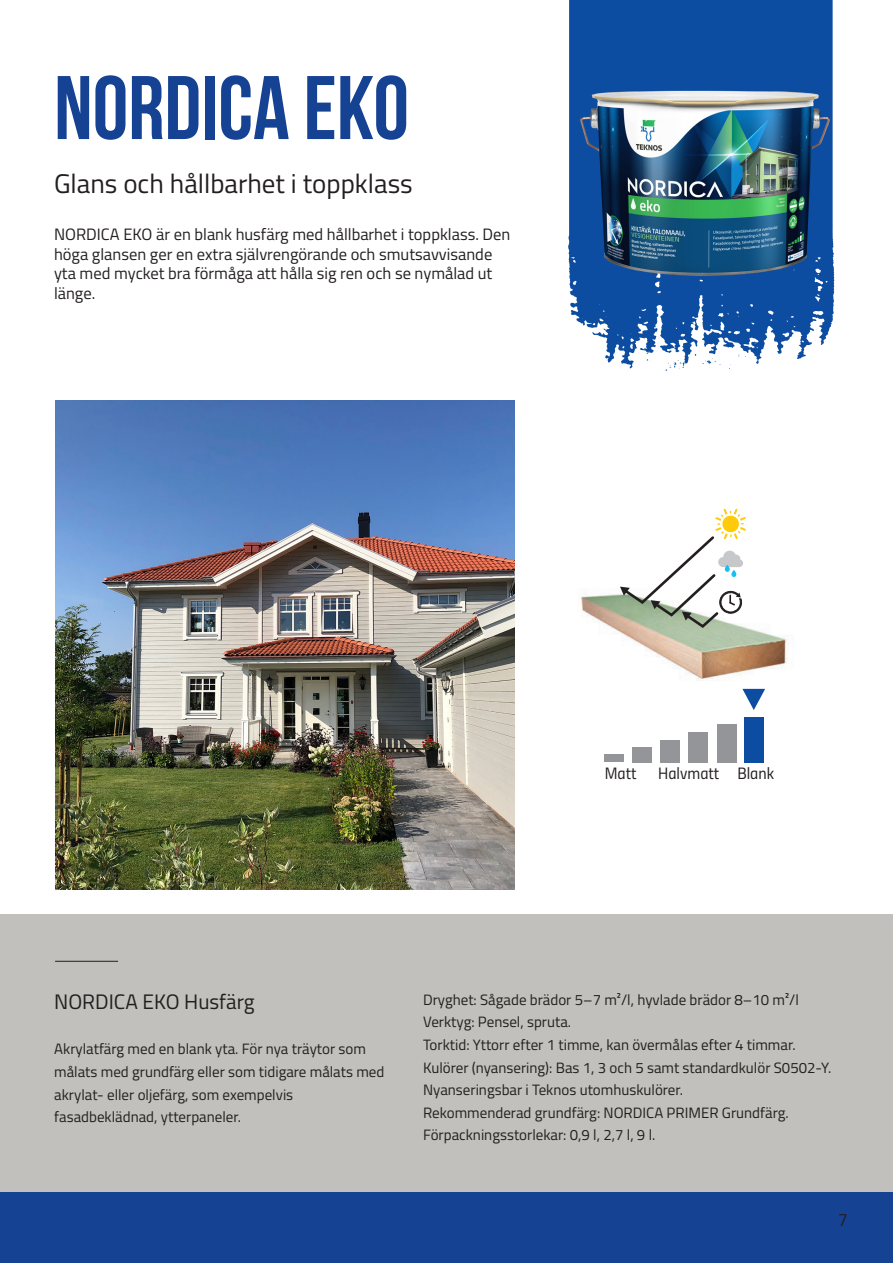
<style>
.page{position:relative;width:893px;height:1263px;background:#fff}
.page>*{position:absolute;margin:0;border:0;box-sizing:border-box;transform-origin:0 0}
.t1{font:700 90px "Bebas Neue";color:#164294}
.t2{font:27px "Titillium";color:#231f20}
.t3{font:21px "Titillium";color:#231f20}
.t4{font:18px "Titillium Regular Upright";color:#231f20}
.t5{font:16.5px/19.8px "Titillium";color:#231f20}
.t6{font:16.5px "Titillium Regular Upright";color:#231f20}
.t7{font:15px/22.5px "Titillium";color:#231f20}
</style>
<div class="page">
<div style="left:0;top:914px;width:893px;height:277px;background:#c1c0bc"></div>
<div style="left:0;top:1192px;width:893px;height:71px;background:#164294"></div>
<svg style="left:568px;top:0;width:267px;height:368px;fill:#0d4da1"></svg>
<img style="left:570px;top:56px;width:265px;height:231px">
<hr style="left:55px;top:961px;width:63px;height:1px;background:#231f20">
<img style="left:55px;top:400px;width:459px;height:489px">
<img style="left:580px;top:593px;width:208px;height:96px">
<svg style="left:620px;top:509px;width:126px;height:121px"></svg>
<div style="left:604px;top:754px;width:20px;height:8px;background:#939598"></div>
<div style="left:632px;top:747px;width:20px;height:15px;background:#939598"></div>
<div style="left:660px;top:740px;width:20px;height:22px;background:#939598"></div>
<div style="left:688px;top:732px;width:20px;height:30px;background:#939598"></div>
<div style="left:744px;top:717px;width:20px;height:45px;background:#0d4da1"></div>
<svg style="left:742px;top:689px;width:23px;height:21px"></svg>
<div style="left:718px;top:724px;width:19px;height:38px;background:#939598"></div>
<p class="t1" style="left:54px;top:59px;width:356px">NORDICA EKO</p>
<p class="t2" style="left:54px;top:164px;width:360px">Glans och hållbarhet i toppklass</p>
<p class="t5" style="left:54px;top:223px;width:458px">NORDICA EKO är en blank husfärg med hållbarhet i toppklass. Den höga glansen ger en extra självrengörande och smutsavvisande yta med mycket bra förmåga att hålla sig ren och se nymålad ut länge.</p>
<p class="t6" style="left:605px;top:761px;width:33px">Matt</p>
<p class="t6" style="left:658px;top:761px;width:117px">Halvmatt Blank</p>
<p class="t3" style="left:54px;top:987px;width:202px">NORDICA EKO Husfärg</p>
<p class="t7" style="left:54px;top:1037px;width:332px">Akrylatfärg med en blank yta. För nya träytor som målats med grundfärg eller som tidigare målats med akrylat- eller oljefärg, som exempelvis fasadbeklädnad, ytterpaneler.</p>
<p class="t7" style="left:423px;top:988px;width:377px">Dryghet: Sågade brädor 5–7 m²/l, hyvlade brädor 8–10 m²/l</p>
<p class="t7" style="left:423px;top:1010px;width:150px">Verktyg: Pensel, spruta.</p>
<p class="t7" style="left:423px;top:1033px;width:374px">Torktid: Yttorr efter 1 timme, kan övermålas efter 4 timmar.</p>
<p class="t7" style="left:423px;top:1055px;width:410px">Kulörer (nyansering): Bas 1, 3 och 5 samt standardkulör S0502-Y.<br>Nyanseringsbar i Teknos utomhuskulörer.</p>
<p class="t7" style="left:423px;top:1100px;width:367px">Rekommenderad grundfärg: NORDICA PRIMER Grundfärg.</p>
<p class="t7" style="left:423px;top:1123px;width:234px">Förpackningsstorlekar: 0,9 l, 2,7 l, 9 l.</p>
<p class="t4" style="left:838px;top:1206px;width:12px">7</p>
</div>
